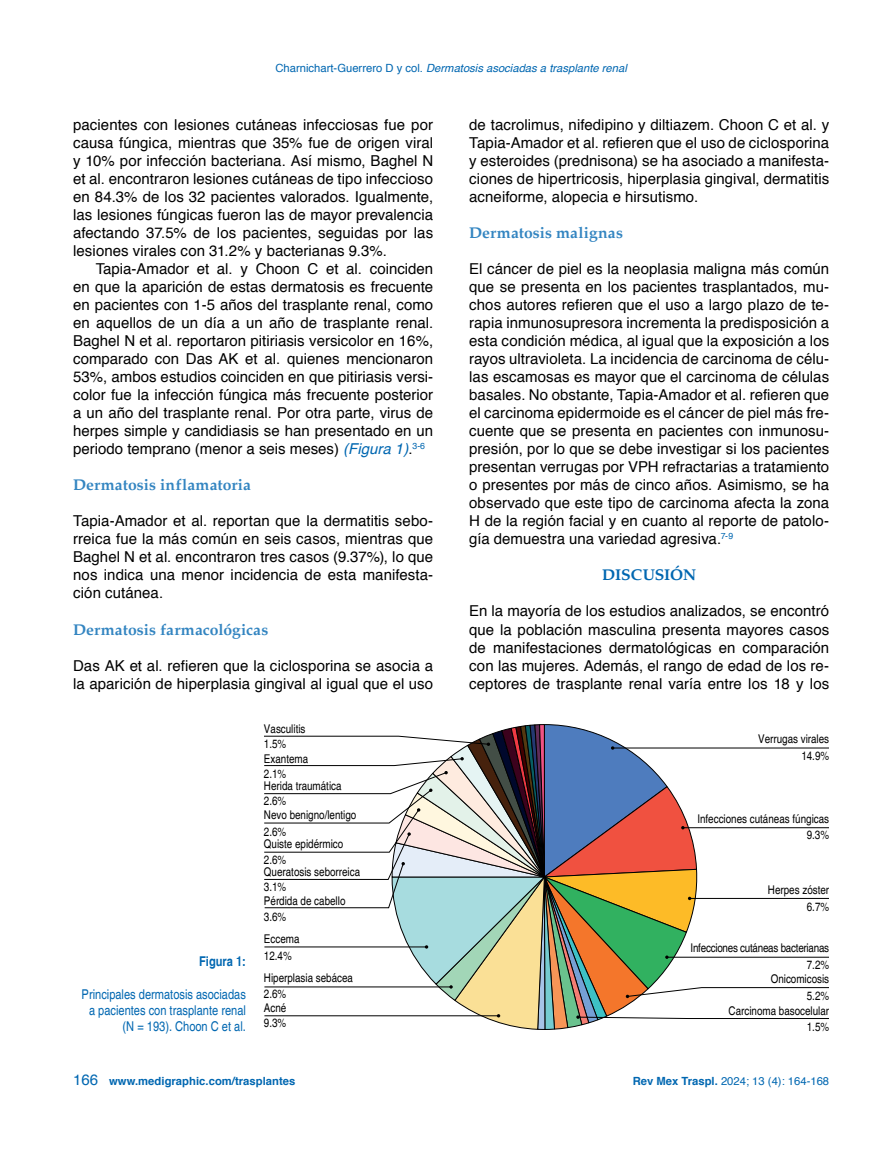
<style>
.page{position:relative;width:893px;height:1149px;background:#fff}
.page>*{position:absolute;margin:0;border:0;box-sizing:border-box;transform-origin:0 0}
.t1{font:700 15.75px "Palatino";letter-spacing:.005em;color:#3385c1}
.t2{font:700 15.75px "Palatino";letter-spacing:-.01em;color:#0067b1}
.t3{font:15px/18px "Helvetica";color:#000;text-align:justify}
.t4{font:condensed 13.5px/16.2px "Helvetica";color:#0067b1;text-align:right}
.t5{font:700 condensed 13.5px "Helvetica";color:#0067b1}
.t6{font:condensed 12px/16.5px "Helvetica";color:#000}
.t7{font:condensed 12px/16.5px "Helvetica";letter-spacing:-.02em;color:#000;text-align:right}
.t8{font:italic 11.25px "Helvetica";color:#0067b1}
.t9{font:700 11.25px "Helvetica";letter-spacing:.005em;color:#0067b1}
.t10{font:11.25px "Helvetica";color:#0067b1}
.s1{font-style:normal}
.s2{font-style:italic;color:#0067b1}
.s3{font-weight:400;font-size:15px}
.s4{font-weight:700}
</style>
<div class="page">
<svg style="left:264px;top:724px;width:565px;height:305px"></svg>
<p class="t8" style="left:275px;top:59px;width:353px"><span class="s1">Charnichart-Guerrero D y col.</span> Dermatosis asociadas a trasplante renal</p>
<p class="t3" style="left:73px;top:116px;width:362px">pacientes con lesiones cutáneas infecciosas fue por causa fúngica, mientras que 35% fue de origen viral y 10% por infección bacteriana. Así mismo, Baghel N et al. encontraron lesiones cutáneas de tipo infeccioso en 84.3% de los 32 pacientes valorados. Igualmente, las lesiones fúngicas fueron las de mayor prevalencia afectando 37.5% de los pacientes, seguidas por las lesiones virales con 31.2% y bacterianas 9.3%.</p>
<p class="t3" style="left:73px;top:260px;width:362px;text-indent:22px">Tapia-Amador et al. y Choon C et al. coinciden en que la aparición de estas dermatosis es frecuente en pacientes con 1-5 años del trasplante renal, como en aquellos de un día a un año de trasplante renal.<br>Baghel N et al. reportaron pitiriasis versicolor en 16%, comparado con Das AK et al. quienes mencionaron 53%, ambos estudios coinciden en que pitiriasis versi&shy;color fue la infección fúngica más frecuente posterior a un año del trasplante renal. Por otra parte, virus de herpes simple y candidiasis se han presentado en un periodo temprano (menor a seis meses) <span class="s2">(Figura 1)</span>.<sup>3-6</sup></p>
<p class="t1" style="left:73px;top:475px;width:179px">Dermatosis inflamatoria</p>
<p class="t3" style="left:73px;top:512px;width:362px">Tapia-Amador et al. reportan que la dermatitis sebo&shy;rreica fue la más común en seis casos, mientras que Baghel N et al. encontraron tres casos (9.37%), lo que nos indica una menor incidencia de esta manifesta&shy;ción cutánea.</p>
<p class="t1" style="left:73px;top:619px;width:197px">Dermatosis farmacológicas</p>
<p class="t3" style="left:73px;top:656px;width:362px">Das AK et al. refieren que la ciclosporina se asocia a la aparición de hiperplasia gingival al igual que el uso</p>
<p class="t6" style="left:264px;top:721px;width:43px;line-height:15px">Vasculitis<br>1.5%</p>
<p class="t6" style="left:264px;top:750px;width:46px;line-height:15px">Exantema<br>2.1%</p>
<p class="t6" style="left:264px;top:778px;width:79px;line-height:15px">Herida traumática<br>2.6%</p>
<p class="t6" style="left:264px;top:806px;width:94px">Nevo benigno/lentigo<br>2.6%</p>
<p class="t6" style="left:264px;top:834px;width:81px">Quiste epidérmico<br>2.6%</p>
<p class="t6" style="left:264px;top:864px;width:98px;line-height:15px">Queratosis seborreica<br>3.1%</p>
<p class="t5" style="left:199px;top:953px;width:48px">Figura 1:</p>
<p class="t4" style="left:82px;top:985px;width:166px">Principales dermatosis asociadas a pacientes con trasplante renal (N = 193). Choon C et al.</p>
<p class="t6" style="left:264px;top:892px;width:83px">Pérdida de cabello<br>3.6%</p>
<p class="t6" style="left:264px;top:930px;width:37px">Eccema<br>12.4%</p>
<p class="t6" style="left:264px;top:969px;width:91px">Hiperplasia sebácea<br>2.6%</p>
<p class="t6" style="left:264px;top:1000px;width:24px;line-height:15px">Acné<br>9.3%</p>
<p class="t3" style="left:469px;top:116px;width:362px">de tacrolimus, nifedipino y diltiazem. Choon C et al. y Tapia-Amador et al. refieren que el uso de ciclosporina y esteroides (prednisona) se ha asociado a manifesta&shy;ciones de hipertricosis, hiperplasia gingival, dermatitis acneiforme, alopecia e hirsutismo.</p>
<p class="t1" style="left:469px;top:223px;width:155px">Dermatosis malignas</p>
<p class="t3" style="left:469px;top:260px;width:362px">El cáncer de piel es la neoplasia maligna más común que se presenta en los pacientes trasplantados, mu&shy;chos autores refieren que el uso a largo plazo de te&shy;rapia inmunosupresora incrementa la predisposición a esta condición médica, al igual que la exposición a los rayos ultravioleta. La incidencia de carcinoma de célu&shy;las escamosas es mayor que el carcinoma de células basales. No obstante, Tapia-Amador et al. refieren que el carcinoma epidermoide es el cáncer de piel más fre&shy;cuente que se presenta en pacientes con inmunosu&shy;presión, por lo que se debe investigar si los pacientes presentan verrugas por VPH refractarias a tratamiento o presentes por más de cinco años. Asimismo, se ha observado que este tipo de carcinoma afecta la zona H de la región facial y en cuanto al reporte de patolo&shy;gía demuestra una variedad agresiva.<sup>7-9</sup></p>
<p class="t2" style="left:602px;top:565px;width:96px">DISCUSIÓN</p>
<p class="t3" style="left:469px;top:602px;width:362px">En la mayoría de los estudios analizados, se encontró que la población masculina presenta mayores casos de manifestaciones dermatológicas en comparación con las mujeres. Además, el rango de edad de los re&shy;ceptores de trasplante renal varía entre los 18 y los</p>
<p class="t6" style="left:758px;top:730px;width:73px;text-align:right">Verrugas virales<br>14.9%</p>
<p class="t6" style="left:697px;top:810px;width:133px;text-align:right">Infecciones cutáneas fúngicas<br>9.3%</p>
<p class="t6" style="left:768px;top:881px;width:63px;text-align:right">Herpes zóster<br>6.7%</p>
<p class="t7" style="left:691px;top:939px;width:140px">Infecciones cutáneas bacterianas<br>7.2%</p>
<p class="t6" style="left:771px;top:970px;width:60px;text-align:right">Onicomicosis<br>5.2%</p>
<p class="t6" style="left:729px;top:1001px;width:102px;text-align:right">Carcinoma basocelular<br>1.5%</p>
<p class="t9" style="left:73px;top:1071px;width:224px"><span class="s3">166</span> www.medigraphic.com/trasplantes</p>
<p class="t10" style="left:633px;top:1071px;width:198px"><span class="s4">Rev Mex Traspl.</span> 2024; 13 (4): 164-168</p>
</div>
